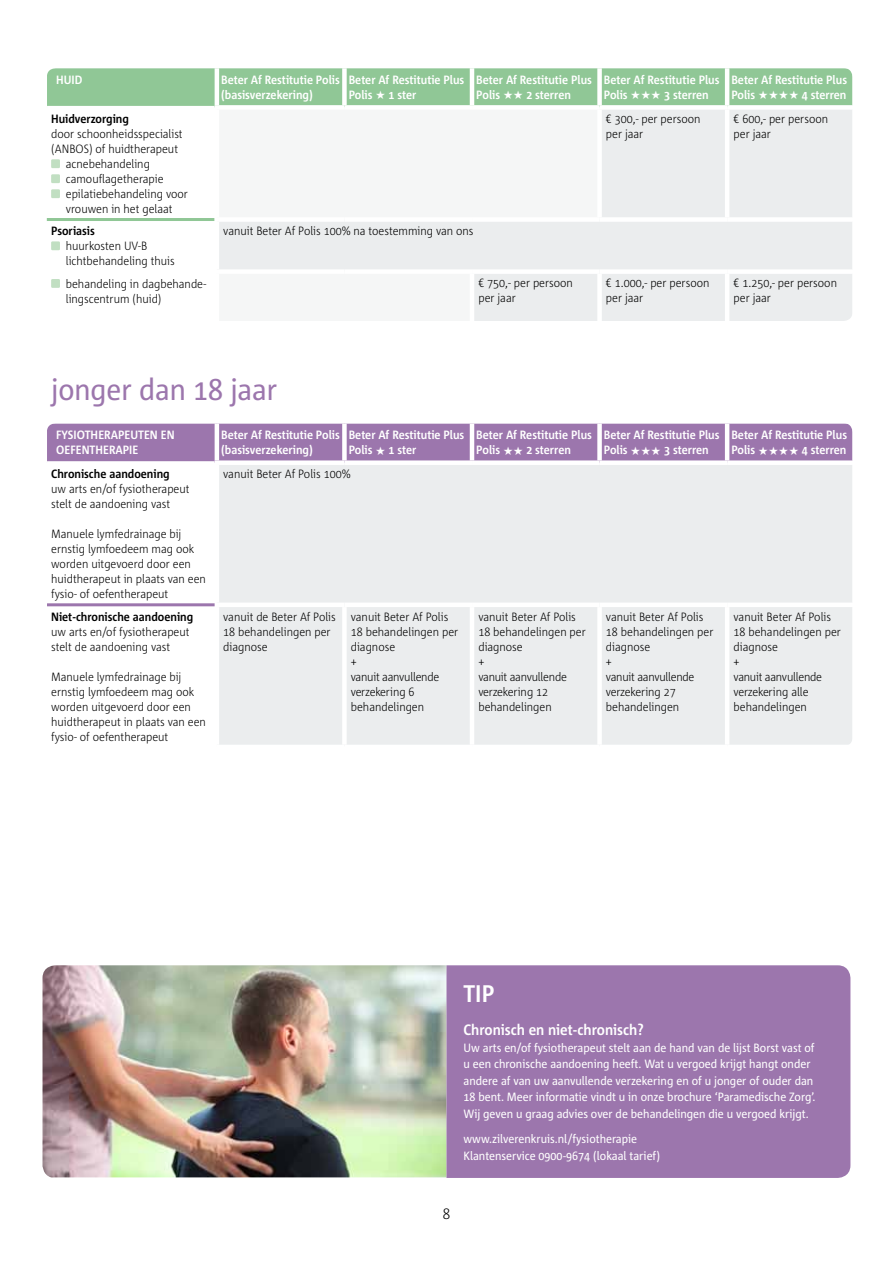
<style>
.page{position:relative;width:893px;height:1263px;background:#fff}
.page>*{position:absolute;margin:0;border:0;box-sizing:border-box;transform-origin:0 0}
.t1{font:30px "Corpid C1 s S Cd";color:#9c76ad}
.t2{font:700 24px "Corpid C1 s S Cd";color:#fff}
.t3{font:700 15px "Corpid C1 s S Cd";color:#fff}
.t4{font:300 15px "Corpid C1 s S Cd";color:#000}
.t5{font:300 12px/15px "Corpid C1 s S Cd";color:#000}
.t6{font:700 12px/15px "Corpid C1 s S Cd";color:#fff}
.t7{font:12px/16.5px "Corpid C1 s S Cd";color:#fff}
.t8{font:700 12px "Corpid C1 s S Cd";color:#000}
</style>
<div class="page">
<svg style="left:47px;top:465px;width:805px;height:280px"></svg>
<img style="left:43px;top:965px;width:403px;height:212px">
<div style="left:446px;top:965px;width:404px;height:213px;background:#9c76ad"></div>
<svg style="left:46px;top:107px;width:806px;height:214px"></svg>
<svg style="left:47px;top:68px;width:806px;height:39px;background:#98cb9e"></svg>
<svg style="left:47px;top:423px;width:806px;height:40px;background:#a684b5"></svg>
<p class="t6" style="left:56px;top:72px;width:28px">HUID</p>
<p class="t6" style="left:221px;top:72px;width:120px">Beter Af Restitutie Polis (basisverzekering)</p>
<p class="t6" style="left:349px;top:72px;width:117px">Beter Af Restitutie Plus<br>Polis</p>
<p class="t6" style="left:389px;top:87px;width:29px">1 ster</p>
<p class="t6" style="left:476px;top:72px;width:117px">Beter Af Restitutie Plus<br>Polis</p>
<p class="t6" style="left:526px;top:87px;width:46px">2 sterren</p>
<p class="t6" style="left:604px;top:72px;width:117px">Beter Af Restitutie Plus<br>Polis</p>
<p class="t6" style="left:664px;top:87px;width:46px">3 sterren</p>
<p class="t6" style="left:731px;top:72px;width:117px">Beter Af Restitutie Plus<br>Polis</p>
<p class="t6" style="left:802px;top:87px;width:46px">4 sterren</p>
<p class="t8" style="left:51px;top:111px;width:79px">Huidverzorging</p>
<p class="t5" style="left:51px;top:126px;width:133px">door schoonheidsspecialist</p>
<p class="t5" style="left:51px;top:141px;width:128px">(ANBOS) of huidtherapeut</p>
<p class="t5" style="left:66px;top:156px;width:86px">acnebehandeling</p>
<p class="t5" style="left:66px;top:171px;width:99px">camouflagetherapie</p>
<p class="t5" style="left:66px;top:186px;width:124px">epilatiebehandeling voor</p>
<p class="t5" style="left:66px;top:201px;width:108px">vrouwen in het gelaat</p>
<p class="t5" style="left:606px;top:111px;width:96px">€ 300,- per persoon per jaar</p>
<p class="t5" style="left:733px;top:111px;width:96px">€ 600,- per persoon per jaar</p>
<p class="t8" style="left:51px;top:223px;width:45px">Psoriasis</p>
<p class="t5" style="left:66px;top:238px;width:110px">huurkosten UV-B lichtbehandeling thuis</p>
<p class="t5" style="left:223px;top:223px;width:252px">vanuit Beter Af Polis 100% na toestemming van ons</p>
<p class="t5" style="left:66px;top:276px;width:142px">behandeling in dagbehande&shy;lingscentrum (huid)</p>
<p class="t5" style="left:478px;top:275px;width:96px">€ 750,- per persoon per jaar</p>
<p class="t5" style="left:606px;top:275px;width:105px">€ 1.000,- per persoon per jaar</p>
<p class="t5" style="left:733px;top:275px;width:105px">€ 1.250,- per persoon per jaar</p>
<h1 class="t1" style="left:51px;top:371px;width:228px">jonger dan 18 jaar</h1>
<p class="t6" style="left:56px;top:427px;width:120px">FYSIOTHERAPEUTEN EN<br>OEFENTHERAPIE</p>
<p class="t6" style="left:221px;top:427px;width:120px">Beter Af Restitutie Polis (basisverzekering)</p>
<p class="t6" style="left:349px;top:427px;width:117px">Beter Af Restitutie Plus<br>Polis</p>
<p class="t6" style="left:389px;top:442px;width:29px">1 ster</p>
<p class="t8" style="left:51px;top:467px;width:120px">Chronische aandoening</p>
<p class="t5" style="left:51px;top:481px;width:140px">uw arts en/of fysiotherapeut stelt de aandoening vast</p>
<p class="t5" style="left:51px;top:526px;width:156px">Manuele lymfedrainage bij ernstig lymfoedeem mag ook worden uitgevoerd door een huidtherapeut in plaats van een fysio- of oefentherapeut</p>
<p class="t5" style="left:223px;top:466px;width:129px">vanuit Beter Af Polis 100%</p>
<p class="t6" style="left:476px;top:427px;width:117px">Beter Af Restitutie Plus<br>Polis</p>
<p class="t6" style="left:526px;top:442px;width:46px">2 sterren</p>
<p class="t6" style="left:604px;top:427px;width:117px">Beter Af Restitutie Plus<br>Polis</p>
<p class="t6" style="left:664px;top:442px;width:46px">3 sterren</p>
<p class="t6" style="left:731px;top:427px;width:117px">Beter Af Restitutie Plus<br>Polis</p>
<p class="t6" style="left:802px;top:442px;width:46px">4 sterren</p>
<p class="t8" style="left:51px;top:609px;width:144px">Niet-chronische aandoening</p>
<p class="t5" style="left:51px;top:623px;width:140px">uw arts en/of fysiotherapeut stelt de aandoening vast</p>
<p class="t5" style="left:51px;top:668px;width:156px">Manuele lymfedrainage bij ernstig lymfoedeem mag ook worden uitgevoerd door een huidtherapeut in plaats van een fysio- of oefentherapeut</p>
<p class="t5" style="left:223px;top:608px;width:114px">vanuit de Beter Af Polis<br>18 behandelingen per diagnose</p>
<p class="t5" style="left:351px;top:608px;width:109px">vanuit Beter Af Polis<br>18 behandelingen per diagnose<br>+<br>vanuit aanvullende verzekering 6 behandelingen</p>
<p class="t5" style="left:478px;top:608px;width:109px">vanuit Beter Af Polis<br>18 behandelingen per diagnose<br>+<br>vanuit aanvullende verzekering 12 behandelingen</p>
<p class="t5" style="left:606px;top:608px;width:109px">vanuit Beter Af Polis<br>18 behandelingen per diagnose<br>+<br>vanuit aanvullende verzekering 27 behandelingen</p>
<p class="t5" style="left:733px;top:608px;width:109px">vanuit Beter Af Polis<br>18 behandelingen per diagnose<br>+<br>vanuit aanvullende verzekering alle behandelingen</p>
<h2 class="t2" style="left:463px;top:979px;width:33px">TIP</h2>
<p class="t3" style="left:463px;top:1020px;width:182px">Chronisch en niet-chronisch?</p>
<p class="t7" style="left:463px;top:1039px;width:353px">Uw arts en/of fysiotherapeut stelt aan de hand van de lijst Borst vast of u een chronische aandoening heeft. Wat u vergoed krijgt hangt onder andere af van uw aanvullende verzekering en of u jonger of ouder dan 18 bent. Meer informatie vindt u in onze brochure ‘Paramedische Zorg’.<br>Wij geven u graag advies over de behandelingen die u vergoed krijgt.</p>
<p class="t7" style="left:463px;top:1130px;width:198px">www.zilverenkruis.nl/fysiotherapie<br>Klantenservice 0900-9674 (lokaal tarief)</p>
<p class="t4" style="left:443px;top:1204px;width:9px">8</p>
</div>
